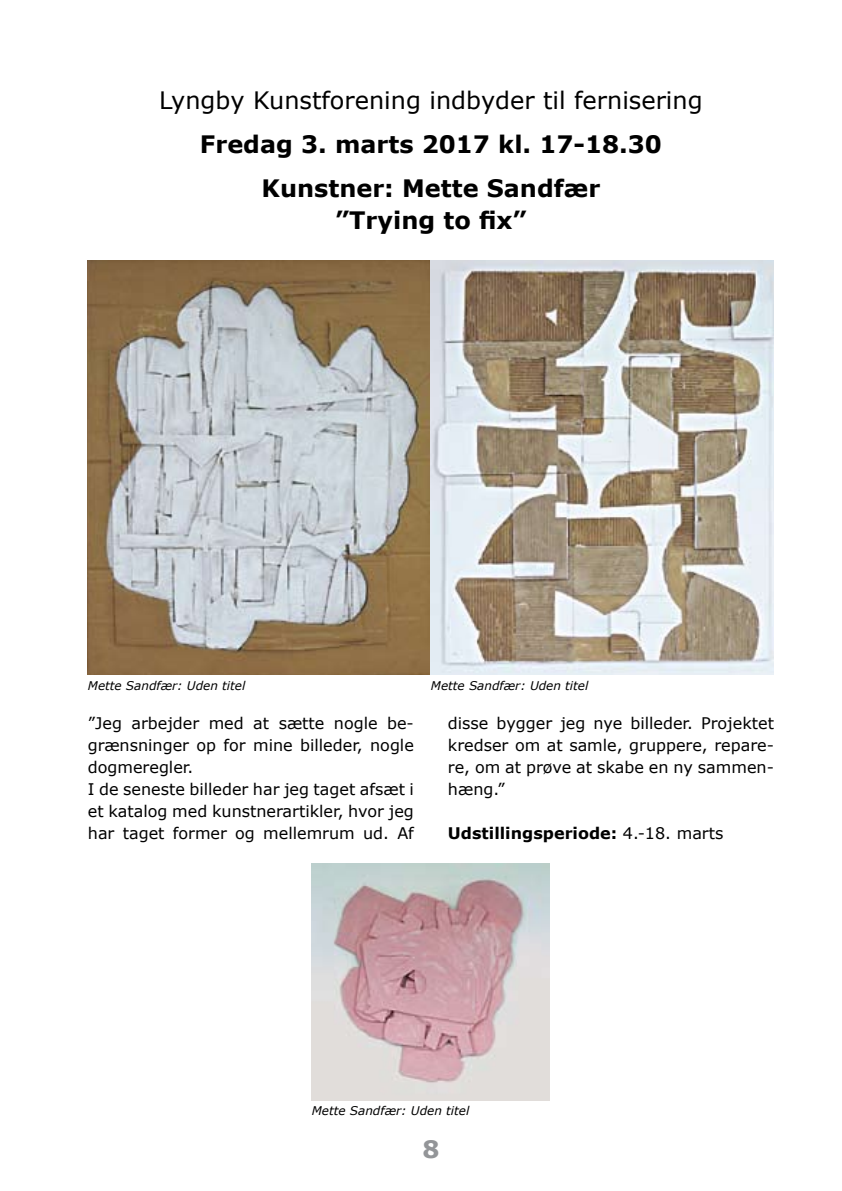
<style>
.page{position:relative;width:842px;height:1191px;background:#fff}
.page>*{position:absolute;margin:0;border:0;box-sizing:border-box;transform-origin:0 0}
.t1{font:700 24px/44px "Verdana";color:#000;text-align:center}
.t2{font:24px "Verdana";color:#000}
.t3{font:700 24px "Verdana";color:#939598}
.t4{font:16px/22px "Verdana";color:#000}
.t5{font:700 16px "Verdana";color:#000}
.t6{font:italic 12px "Verdana";color:#000}
.s1{font-weight:400}
</style>
<div class="page">
<img style="left:88px;top:261px;width:343px;height:414px">
<img style="left:431px;top:261px;width:343px;height:414px">
<img style="left:312px;top:863px;width:238px;height:237px">
<h1 class="t2" style="left:159px;top:85px;width:545px">Lyngby Kunstforening indbyder til fernisering</h1>
<h1 class="t1" style="left:200px;top:123px;width:464px">Fredag 3. marts 2017 kl. 17-18.30<br>Kunstner: Mette Sandfær</h1>
<h1 class="t1" style="left:335px;top:198px;width:193px">”Trying to fix”</h1>
<p class="t6" style="left:88px;top:677px;width:159px">Mette Sandfær: Uden titel</p>
<p class="t6" style="left:431px;top:677px;width:159px">Mette Sandfær: Uden titel</p>
<p class="t4" style="left:88px;top:712px;width:327px">”Jeg arbejder med at sætte nogle be&shy;grænsninger op for mine billeder, nogle dogmeregler.<br>I de seneste billeder har jeg taget afsæt i et katalog med kunstnerartikler, hvor jeg har taget former og mellemrum ud. Af</p>
<p class="t4" style="left:448px;top:712px;width:328px;text-align:justify">disse bygger jeg nye billeder. Projektet kredser om at samle, gruppere, repare&shy;re, om at prøve at skabe en ny sammen&shy;hæng.”</p>
<p class="t5" style="left:448px;top:822px;width:277px">Udstillingsperiode: <span class="s1">4.-18. marts</span></p>
<p class="t6" style="left:312px;top:1103px;width:159px">Mette Sandfær: Uden titel</p>
<h1 class="t3" style="left:422px;top:1134px;width:19px">8</h1>
</div>
